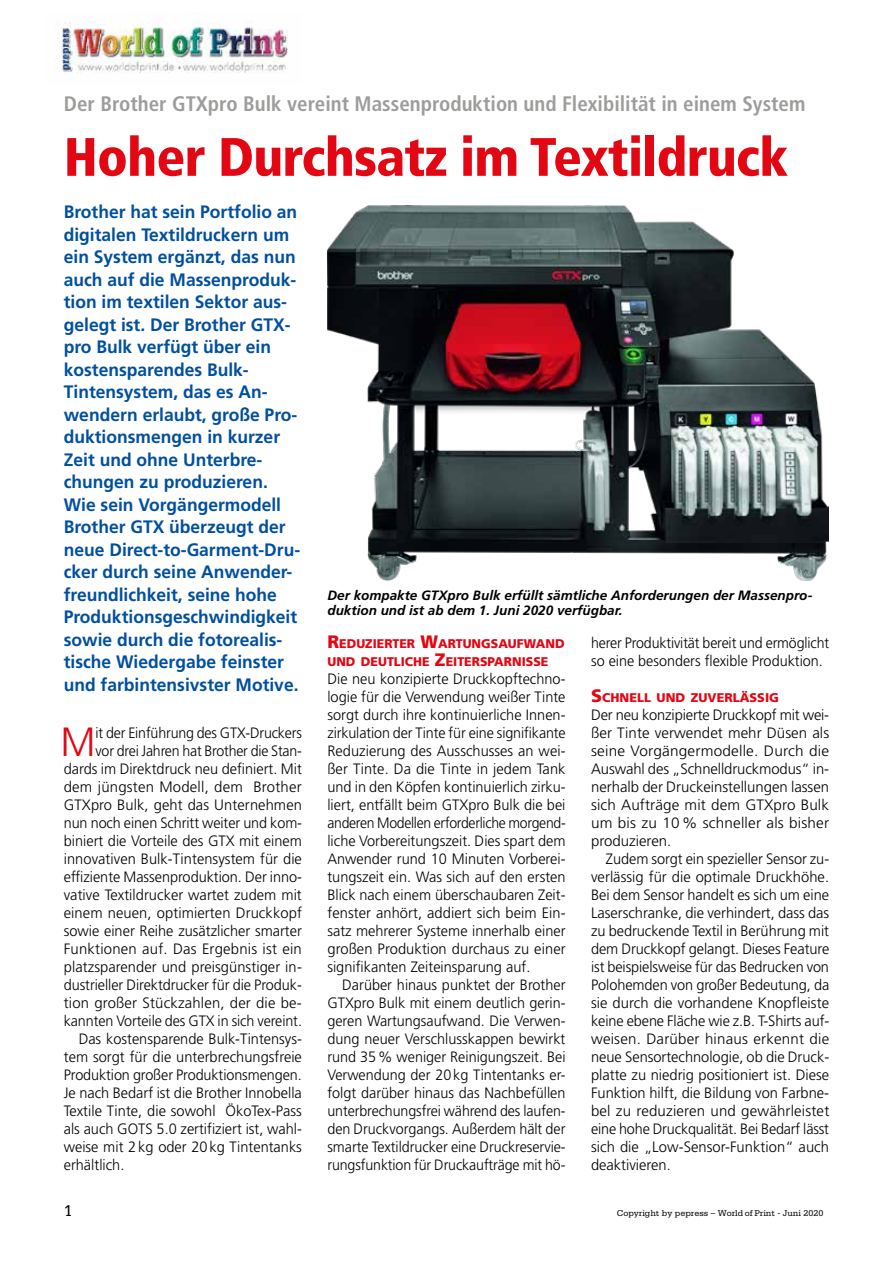
<style>
.page{position:relative;width:893px;height:1263px;background:#fff}
.page>*{position:absolute;margin:0;border:0;box-sizing:border-box;transform-origin:0 0}
.t1{font:900 condensed 54px "Frutiger";letter-spacing:-.015em;color:#e30613}
.t2{font:300 40.8px "Frutiger";color:#e30613}
.t3{font:700 condensed 21px "Frutiger";color:#9d9d9c}
.t4{font:700 18px/22.5px "Frutiger";color:#004f9f}
.t5{font:16.5px "Serifa";color:#000}
.t6{font:300 15px/18px "Frutiger";color:#000;text-align:justify}
.t7{font:300 15px/18px "Frutiger";color:#000;text-align:justify;scale:.96 1}
.t8{font:300 15px/18px "Frutiger";color:#000;scale:.95 1}
.t9{font:italic 700 13.5px/15px "Frutiger";color:#000}
.t10{font:900 12.6px/18px "Frutiger";color:#e30613}
.t11{font:9px "Serifa";color:#000}
.s1{font-size:18px}
</style>
<div class="page">
<img style="left:327px;top:206px;width:501px;height:374px">
<img style="left:57px;top:13px;width:231px;height:68px">
<h3 class="t3" style="left:64px;top:91px;width:743px">Der Brother GTXpro Bulk vereint Massenproduktion und Flexibilität in einem System</h3>
<h1 class="t1" style="left:64px;top:125px;width:726px">Hoher Durchsatz im Textildruck</h1>
<p class="t4" style="left:64px;top:200px;width:238px">Brother hat sein Portfolio an digitalen Textildruckern um ein System ergänzt, das nun auch auf die Massenproduk&shy;tion im textilen Sektor aus&shy;gelegt ist. Der Brother GTX&shy;pro Bulk verfügt über ein kostensparendes Bulk-<br>Tintensystem, das es An&shy;wendern erlaubt, große Pro&shy;duktionsmengen in kurzer<br>Zeit und ohne Unterbre&shy;chungen zu produzieren.<br>Wie sein Vorgängermodell<br>Brother GTX überzeugt der neue Direct-to-Garment-Dru&shy;cker durch seine Anwender&shy;freundlichkeit, seine hohe<br>Produktionsgeschwindigkeit sowie durch die fotorealis&shy;tische Wiedergabe feinster und farbintensivster Motive.</p>
<h2 class="t2" style="left:60px;top:719px;width:37px">M</h2>
<p class="t8" style="left:96px;top:724px;width:219px">it der Einführung des GTX-Druckers</p>
<p class="t9" style="left:327px;top:588px;width:487px">Der kompakte GTXpro Bulk erfüllt sämtliche Anforderungen der Massenpro&shy;duktion und ist ab dem 1. Juni 2020 verfügbar.</p>
<p class="t10" style="left:327px;top:634px;width:239px"><span class="s1">R</span>EDUZIERTER <span class="s1">W</span>ARTUNGSAUFWAND<br>UND DEUTLICHE <span class="s1">Z</span>EITERSPARNISSE</p>
<p class="t6" style="left:327px;top:670px;width:240px">Die neu konzipierte Druckkopftechno&shy;logie für die Verwendung weißer Tinte sorgt durch ihre kontinuierliche Innen&shy;zirkulation der Tinte für eine signifikante Reduzierung des Ausschusses an wei&shy;ßer Tinte. Da die Tinte in jedem Tank und in den Köpfen kontinuierlich zirku&shy;liert, entfällt beim GTXpro Bulk die bei anderen Modellen erforderliche morgend&shy;liche Vorbereitungszeit. Dies spart dem Anwender rund 10 Minuten Vorberei&shy;tungszeit ein. Was sich auf den ersten Blick nach einem überschaubaren Zeit&shy;fenster anhört, addiert sich beim Ein&shy;satz mehrerer Systeme innerhalb einer großen Produktion durchaus zu einer signifikanten Zeiteinsparung auf.</p>
<p class="t7" style="left:327px;top:976px;width:250px;text-indent:15px">Darüber hinaus punktet der Brother GTXpro Bulk mit einem deutlich gerin&shy;geren Wartungsaufwand. Die Verwen&shy;dung neuer Verschlusskappen bewirkt rund 35 % weniger Reinigungszeit. Bei Verwendung der 20 kg Tintentanks er&shy;folgt darüber hinaus das Nachbefüllen unterbrechungsfrei während des laufen&shy;den Druckvorgangs. Außerdem hält der smarte Textildrucker eine Druckreservie&shy;rungsfunktion für Druckaufträge mit hö-</p>
<p class="t8" style="left:591px;top:634px;width:252px">herer Produktivität bereit und ermöglicht so eine besonders flexible Produktion.</p>
<p class="t10" style="left:591px;top:688px;width:189px"><span class="s1">S</span>CHNELL UND ZUVERLÄSSIG</p>
<p class="t6" style="left:591px;top:706px;width:240px">Der neu konzipierte Druckkopf mit wei&shy;ßer Tinte verwendet mehr Düsen als seine Vorgängermodelle. Durch die Auswahl des „Schnelldruckmodus“ in&shy;nerhalb der Druckeinstellungen lassen sich Aufträge mit dem GTXpro Bulk um bis zu 10 % schneller als bisher produzieren.</p>
<p class="t6" style="left:591px;top:850px;width:240px;text-indent:15px">Zudem sorgt ein spezieller Sensor zu&shy;verlässig für die optimale Druckhöhe.<br>Bei dem Sensor handelt es sich um eine Laserschranke, die verhindert, dass das zu bedruckende Textil in Berührung mit dem Druckkopf gelangt. Dieses Feature ist beispielsweise für das Bedrucken von Polohemden von großer Bedeutung, da sie durch die vorhandene Knopfleiste keine ebene Fläche wie z.B. T-Shirts auf&shy;weisen. Darüber hinaus erkennt die neue Sensortechnologie, ob die Druck&shy;platte zu niedrig positioniert ist. Diese Funktion hilft, die Bildung von Farbne&shy;bel zu reduzieren und gewährleistet eine hohe Druckqualität. Bei Bedarf lässt sich die „Low-Sensor-Funktion“ auch deaktivieren.</p>
<p class="t8" style="left:96px;top:742px;width:219px">vor drei Jahren hat Brother die Stan-</p>
<p class="t6" style="left:64px;top:760px;width:240px">dards im Direktdruck neu definiert. Mit</p>
<p class="t6" style="left:64px;top:778px;width:239px">dem jüngsten Modell, dem Brother</p>
<p class="t6" style="left:64px;top:796px;width:240px">GTXpro Bulk, geht das Unternehmen</p>
<p class="t7" style="left:64px;top:814px;width:250px">nun noch einen Schritt weiter und kom-</p>
<p class="t6" style="left:64px;top:832px;width:240px">biniert die Vorteile des GTX mit einem</p>
<p class="t6" style="left:64px;top:850px;width:240px">innovativen Bulk-Tintensystem für die</p>
<p class="t6" style="left:64px;top:868px;width:240px">effiziente Massenproduktion. Der inno-</p>
<p class="t6" style="left:64px;top:886px;width:240px">vative Textildrucker wartet zudem mit</p>
<p class="t6" style="left:64px;top:904px;width:240px">einem neuen, optimierten Druckkopf</p>
<p class="t6" style="left:64px;top:922px;width:240px">sowie einer Reihe zusätzlicher smarter</p>
<p class="t6" style="left:64px;top:940px;width:240px">Funktionen auf. Das Ergebnis ist ein</p>
<p class="t6" style="left:64px;top:958px;width:240px">platzsparender und preisgünstiger in-</p>
<p class="t7" style="left:64px;top:976px;width:250px">dustrieller Direktdrucker für die Produk-</p>
<p class="t6" style="left:64px;top:994px;width:240px">tion großer Stückzahlen, der die be-</p>
<p class="t7" style="left:64px;top:1012px;width:250px">kannten Vorteile des GTX in sich vereint.</p>
<p class="t6" style="left:79px;top:1030px;width:225px">Das kostensparende Bulk-Tintensys-</p>
<p class="t6" style="left:64px;top:1048px;width:240px">tem sorgt für die unterbrechungsfreie</p>
<p class="t7" style="left:64px;top:1066px;width:249px">Produktion großer Produktionsmengen.</p>
<p class="t6" style="left:64px;top:1084px;width:240px">Je nach Bedarf ist die Brother Innobella</p>
<p class="t6" style="left:64px;top:1102px;width:240px">Textile Tinte, die sowohl ÖkoTex-Pass</p>
<p class="t6" style="left:64px;top:1120px;width:240px">als auch GOTS 5.0 zertifiziert ist, wahl-</p>
<p class="t6" style="left:64px;top:1138px;width:240px">weise mit 2 kg oder 20 kg Tintentanks</p>
<p class="t6" style="left:64px;top:1156px;width:62px">erhältlich.</p>
<p class="t5" style="left:64px;top:1201px;width:11px">1</p>
<p class="t11" style="left:617px;top:1208px;width:208px">Copyright by pepress – World of Print - Juni 2020</p>
</div>
